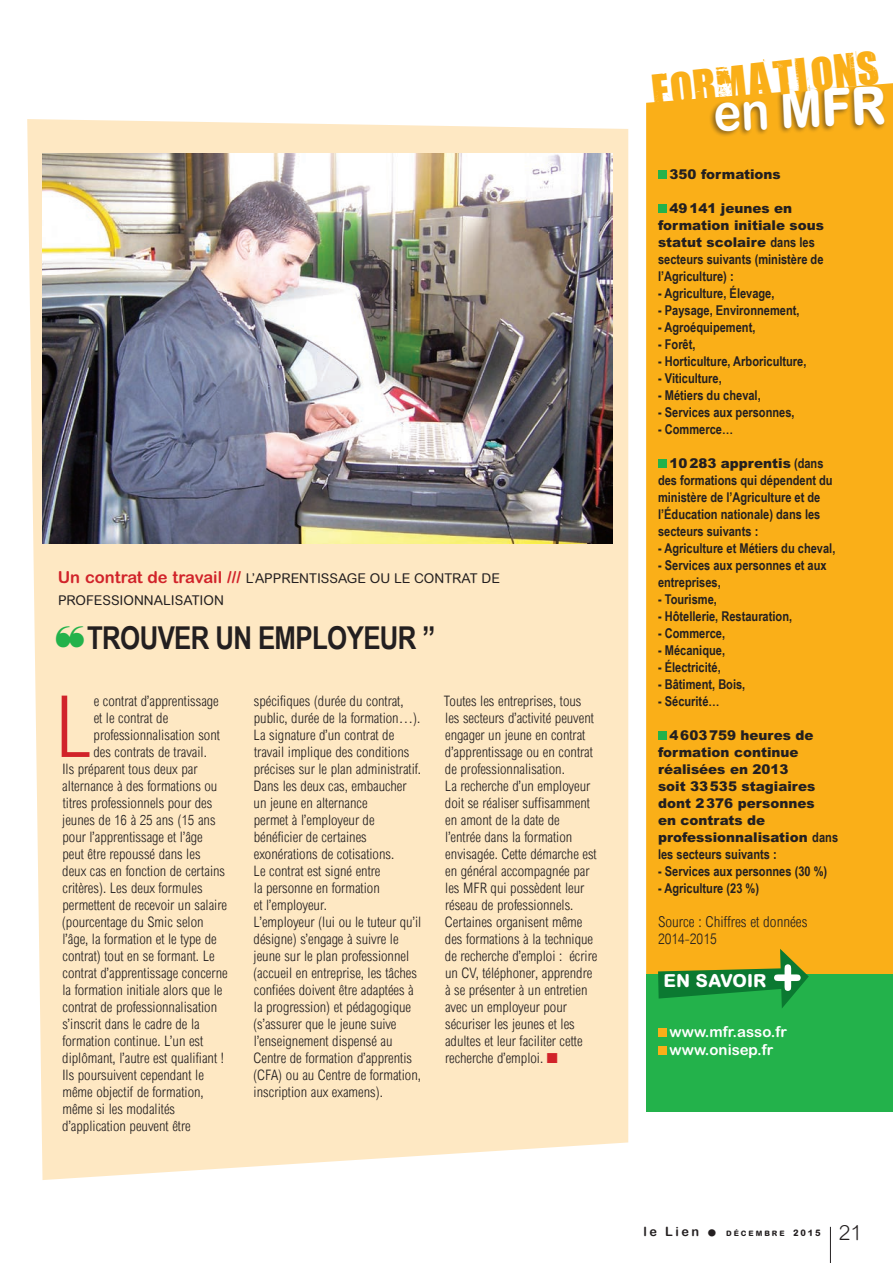
<style>
.page{position:relative;width:893px;height:1263px;background:#fff}
.page>*{position:absolute;margin:0;border:0;box-sizing:border-box;transform-origin:0 0}
.t1{font:300 condensed 85.65px "Arial";color:#d1232a}
.t2{font:800 52.5px "Arial Rounded MT";color:#fff;scale:.9 1}
.t3{font:42px "Uptown";color:#faaf18}
.t4{font:700 31.5px "Arial Narrow";letter-spacing:-.02em;color:#231f20}
.t5{font:300 21px "Arial Rounded MT";color:#231f20}
.t6{font:800 18px "Arial Rounded MT";color:#fff}
.t7{font:300 condensed 15px/17px "Arial";color:#231f20}
.t8{font:700 15px/18px "Arial Rounded MT";color:#fff}
.t9{font:300 condensed 14.4px/17px "Arial";color:#231f20}
.t10{font:700 13.5px/17px "Arial Narrow";color:#231f20}
.t11{font:900 13.5px/17px "Arial";color:#231f20}
.t12{font:13.5px/22.5px "Arial Rounded MT";color:#231f20}
.t13{font:12.75px "Arial Rounded MT Bold";letter-spacing:.2em;color:#231f20}
.t14{font:800 7.5px "Arial Rounded MT";letter-spacing:.26em;color:#231f20}
.s1{font-weight:700;font-size:16.5px;color:#d1232a}
.s2{color:#23b24b}
.s3{color:#d1232a}
.s4{font-family:"Arial Rounded MT Bold";font-weight:400}
.s5{font-family:"Arial Narrow";font-weight:700}
.s6{font-size:25.5px}
.s7{font-size:9px}
</style>
<div class="page">
<hr style="left:830px;top:1227px;width:1px;height:36px;background:#231f20">
<div style="left:646px;top:83px;width:247px;height:892px;background:#faaf18"></div>
<div style="left:646px;top:975px;width:247px;height:137px;background:#23b24b"></div>
<div style="left:709px;top:84px;width:178px;height:54px;background:#231f20;opacity:.5"></div>
<div style="left:27px;top:119px;width:601px;height:1061px;background:#fee8c3"></div>
<img style="left:43px;top:153px;width:569px;height:391px">
<div style="left:658px;top:170px;width:8px;height:9px;background:#23b24b"></div>
<div style="left:658px;top:204px;width:8px;height:9px;background:#23b24b"></div>
<div style="left:658px;top:459px;width:8px;height:9px;background:#23b24b"></div>
<div style="left:658px;top:731px;width:8px;height:9px;background:#23b24b"></div>
<svg style="left:646px;top:894px;width:163px;height:161px"></svg>
<div style="left:658px;top:1028px;width:8px;height:8px;background:#faaf18"></div>
<div style="left:658px;top:1046px;width:8px;height:8px;background:#faaf18"></div>
<p class="t12" style="left:58px;top:567px;width:444px"><span class="s1">Un contrat de travail ///</span> L’APPRENTISSAGE OU LE CONTRAT DE<br>PROFESSIONNALISATION</p>
<h3 class="t4" style="left:55px;top:614px;width:382px"><span class="s2">❝</span>TROUVER UN EMPLOYEUR ”</h3>
<h1 class="t1" style="left:54px;top:679px;width:40px">L</h1>
<p class="t9" style="left:94px;top:692px;width:126px">e contrat d’apprentissage</p>
<p class="t9" style="left:94px;top:709px;width:76px">et le contrat de</p>
<p class="t9" style="left:94px;top:726px;width:128px">professionnalisation sont</p>
<p class="t9" style="left:93px;top:743px;width:115px">des contrats de travail.</p>
<p class="t9" style="left:62px;top:760px;width:137px">Ils préparent tous deux par</p>
<p class="t9" style="left:62px;top:777px;width:157px">alternance à des formations ou</p>
<p class="t9" style="left:63px;top:794px;width:151px">titres professionnels pour des</p>
<p class="t9" style="left:62px;top:811px;width:155px">jeunes de 16 à 25 ans (15 ans</p>
<p class="t9" style="left:62px;top:828px;width:142px">pour l’apprentissage et l’âge</p>
<p class="t9" style="left:62px;top:845px;width:140px">peut être repoussé dans les</p>
<p class="t9" style="left:62px;top:862px;width:164px">deux cas en fonction de certains</p>
<p class="t9" style="left:62px;top:879px;width:142px">critères). Les deux formules</p>
<p class="t9" style="left:62px;top:896px;width:166px">permettent de recevoir un salaire</p>
<p class="t9" style="left:62px;top:913px;width:143px">(pourcentage du Smic selon</p>
<p class="t9" style="left:62px;top:930px;width:156px">l’âge, la formation et le type de</p>
<p class="t9" style="left:62px;top:947px;width:154px">contrat) tout en se formant. Le</p>
<p class="t9" style="left:62px;top:964px;width:167px">contrat d’apprentissage concerne</p>
<p class="t9" style="left:62px;top:982px;width:161px">la formation initiale alors que le</p>
<p class="t9" style="left:62px;top:999px;width:156px">contrat de professionnalisation</p>
<p class="t9" style="left:62px;top:1016px;width:139px">s’inscrit dans le cadre de la</p>
<p class="t9" style="left:63px;top:1033px;width:142px">formation continue. L’un est</p>
<p class="t9" style="left:62px;top:1050px;width:163px">diplômant, l’autre est qualifiant !</p>
<p class="t9" style="left:62px;top:1067px;width:143px">Ils poursuivent cependant le</p>
<p class="t9" style="left:62px;top:1084px;width:143px">même objectif de formation,</p>
<p class="t9" style="left:62px;top:1101px;width:114px">même si les modalités</p>
<p class="t9" style="left:62px;top:1118px;width:130px">d’application peuvent être</p>
<p class="t9" style="left:253px;top:692px;width:170px">spécifiques (durée du contrat, public, durée de la formation…).<br>La signature d’un contrat de travail implique des conditions précises sur le plan administratif.<br>Dans les deux cas, embaucher un jeune en alternance<br>permet à l’employeur de bénéficier de certaines exonérations de cotisations.<br>Le contrat est signé entre<br>la personne en formation<br>et l’employeur.<br>L’employeur (lui ou le tuteur qu’il désigne) s’engage à suivre le jeune sur le plan professionnel (accueil en entreprise, les tâches confiées doivent être adaptées à la progression) et pédagogique (s’assurer que le jeune suive l’enseignement dispensé au<br>Centre de formation d’apprentis (CFA) ou au Centre de formation, inscription aux examens).</p>
<p class="t9" style="left:444px;top:692px;width:155px">Toutes les entreprises, tous les secteurs d’activité peuvent engager un jeune en contrat d’apprentissage ou en contrat de professionnalisation.<br>La recherche d’un employeur doit se réaliser suffisamment en amont de la date de l’entrée dans la formation envisagée. Cette démarche est en général accompagnée par les MFR qui possèdent leur réseau de professionnels.<br>Certaines organisent même des formations à la technique de recherche d’emploi : écrire un CV, téléphoner, apprendre à se présenter à un entretien avec un employeur pour sécuriser les jeunes et les adultes et leur faciliter cette recherche d’emploi. <span class="s3">■</span></p>
<h3 class="t3" style="left:651px;top:67px;width:230px;rotate:-6deg">FORMATIONS</h3>
<h2 class="t2" style="left:712px;top:80px;width:194px;rotate:-2deg"><span class="s4">en</span> MFR</h2>
<p class="t11" style="left:670px;top:165px;width:113px">350 formations</p>
<p class="t11" style="left:658px;top:199px;width:167px;text-indent:12px">49141 jeunes en formation initiale sous statut scolaire <span class="s5">dans les</span></p>
<p class="t10" style="left:658px;top:250px;width:167px">secteurs suivants (ministère de l’Agriculture) :</p>
<p class="t10" style="left:658px;top:284px;width:118px">- Agriculture, Élevage,</p>
<p class="t10" style="left:658px;top:301px;width:143px">- Paysage, Environnement,</p>
<p class="t10" style="left:658px;top:318px;width:99px">- Agroéquipement,</p>
<p class="t10" style="left:658px;top:335px;width:39px">- Forêt,</p>
<p class="t10" style="left:658px;top:352px;width:150px">- Horticulture, Arboriculture,</p>
<p class="t10" style="left:658px;top:369px;width:65px">- Viticulture,</p>
<p class="t10" style="left:658px;top:386px;width:104px">- Métiers du cheval,</p>
<p class="t10" style="left:658px;top:403px;width:138px">- Services aux personnes,</p>
<p class="t10" style="left:658px;top:420px;width:77px">- Commerce…</p>
<p class="t11" style="left:670px;top:454px;width:155px">10283 apprentis <span class="s5">(dans</span></p>
<p class="t10" style="left:658px;top:471px;width:176px">des formations qui dépendent du ministère de l’Agriculture et de l’Éducation nationale) dans les secteurs suivants :</p>
<p class="t10" style="left:658px;top:539px;width:179px">- Agriculture et Métiers du cheval,</p>
<p class="t10" style="left:658px;top:556px;width:170px">- Services aux personnes et aux entreprises,</p>
<p class="t10" style="left:658px;top:590px;width:60px">- Tourisme,</p>
<p class="t10" style="left:658px;top:607px;width:136px">- Hôtellerie, Restauration,</p>
<p class="t10" style="left:658px;top:624px;width:69px">- Commerce,</p>
<p class="t10" style="left:658px;top:641px;width:69px">- Mécanique,</p>
<p class="t10" style="left:658px;top:658px;width:64px">- Électricité,</p>
<p class="t10" style="left:658px;top:675px;width:89px">- Bâtiment, Bois,</p>
<p class="t10" style="left:658px;top:692px;width:63px">- Sécurité…</p>
<p class="t11" style="left:658px;top:726px;width:182px;text-indent:12px">4603759 heures de formation continue réalisées en 2013<br>soit 33535 stagiaires dont 2376 personnes<br>en contrats de professionnalisation <span class="s5">dans</span></p>
<p class="t10" style="left:658px;top:845px;width:120px">les secteurs suivants :</p>
<p class="t10" style="left:658px;top:862px;width:171px">- Services aux personnes (30 %)</p>
<p class="t10" style="left:658px;top:879px;width:103px">- Agriculture (23 %)</p>
<p class="t7" style="left:658px;top:913px;width:151px">Source : Chiffres et données<br>2014-2015</p>
<p class="t6" style="left:663px;top:970px;width:105px">EN SAVOIR</p>
<p class="t8" style="left:670px;top:1022px;width:119px">www.mfr.asso.fr www.onisep.fr</p>
<p class="t13" style="left:643px;top:1224px;width:75px">le Lien <span class="s6">•</span></p>
<p class="t14" style="left:726px;top:1229px;width:96px">DÉCEMBRE <span class="s7">2015</span></p>
<h3 class="t5" style="left:839px;top:1220px;width:25px">21</h3>
</div>
